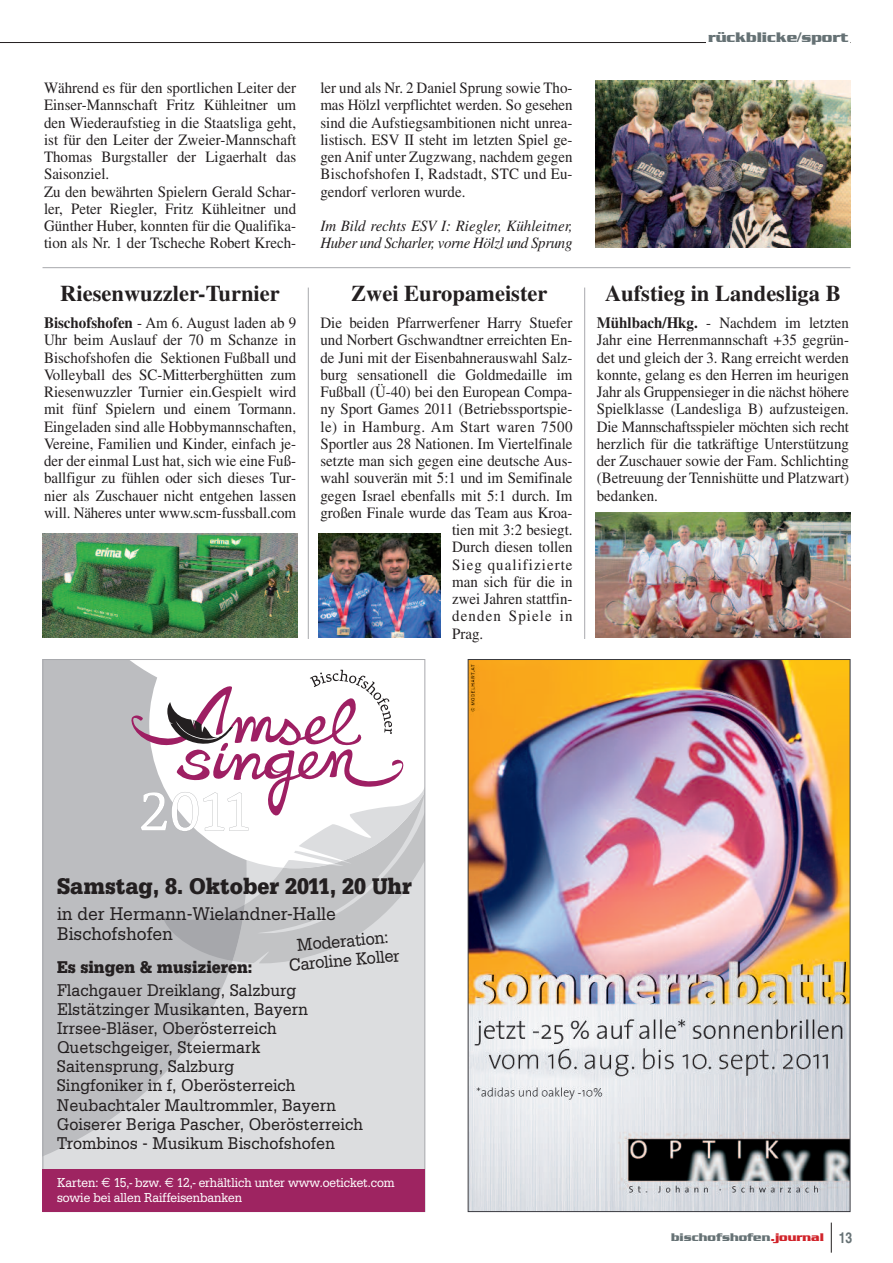
<style>
.page{position:relative;width:893px;height:1263px;background:#fff}
.page>*{position:absolute;margin:0;border:0;box-sizing:border-box;transform-origin:0 0}
.t1{font:900 24px "Serifa";color:#231f20;scale:.9 1}
.t2{font:700 22.5px "Times";color:#231f20}
.t3{font:19.5px/20.2px "Serifa";color:#231f20;scale:.9 1}
.t4{font:18px/19px "Serifa";color:#231f20;scale:.9 1}
.t5{font:18px/19px "Serifa D";color:#231f20;text-align:center;scale:.9 1}
.t6{font:900 18px "Serifa";color:#231f20;scale:.9 1}
.t7{font:15.75px/17.2px "Times";color:#231f20;text-align:justify;scale:.95 1}
.t8{font:italic 15.75px/17.2px "Times";letter-spacing:-.025em;color:#231f20;scale:.95 1}
.t9{font:15.75px "Times";letter-spacing:.03em;color:#231f20;scale:.95 1}
.t10{font:15.75px "Times";letter-spacing:.07em;color:#231f20;scale:.95 1}
.t11{font:15.75px "Times";letter-spacing:.075em;color:#231f20;scale:.95 1}
.t12{font:700 15px "Serpentine";color:#667275}
.t13{font:13.5px/15px "Serifa D";color:#fff;scale:.9 1}
.t14{font:700 12px "Serpentine";color:#667275}
.s1{font-weight:700}
.s2{font-family:"Euro Sans"}
.s3{color:#d1232a}
.s4{font-family:"Helvetica";font-stretch:condensed;font-size:15px}
</style>
<div class="page">
<hr style="left:831px;top:1222px;width:1px;height:31px;background:#231f20">
<hr style="left:0;top:42px;width:850px;height:1px;background:#231f20">
<div style="left:706px;top:30px;width:144px;height:29px;background:#fff"></div>
<img style="left:595px;top:81px;width:255px;height:166px">
<img style="left:470px;top:661px;width:378px;height:549px">
<div style="left:43px;top:659px;width:382px;height:552px;background:#dcdddf"></div>
<svg style="left:45px;top:661px;width:187px;height:494px;fill:#bcbdc0"></svg>
<svg style="left:64px;top:661px;width:359px;height:302px;background:#d4cfd3"></svg>
<div style="left:43px;top:1169px;width:382px;height:43px;background:#9e2461"></div>
<img style="left:43px;top:534px;width:255px;height:104px">
<img style="left:319px;top:534px;width:121px;height:104px">
<hr style="left:43px;top:267px;width:807px;height:1px;background:#a8a9ad">
<hr style="left:308px;top:288px;width:1px;height:351px;background:#a8a9ad">
<img style="left:595px;top:513px;width:255px;height:125px">
<hr style="left:584px;top:288px;width:1px;height:351px;background:#a8a9ad">
<p class="t7" style="left:44px;top:81px;width:267px;text-align:left">Während es für den sportlichen Leiter der Einser-Mannschaft Fritz Kühleitner um den Wiederaufstieg in die Staatsliga geht, ist für den Leiter der Zweier-Mannschaft Thomas Burgstaller der Ligaerhalt das Saisonziel.<br>Zu den bewährten Spielern Gerald Schar&shy;ler, Peter Riegler, Fritz Kühleitner und Günther Huber, konnten für die Qualifika&shy;tion als Nr. 1 der Tscheche Robert Krech-</p>
<p class="t7" style="left:320px;top:81px;width:267px">ler und als Nr. 2 Daniel Sprung sowie Tho&shy;mas Hölzl verpflichtet werden. So gesehen sind die Aufstiegsambitionen nicht unrea&shy;listisch. ESV II steht im letzten Spiel ge&shy;gen Anif unter Zugzwang, nachdem gegen Bischofshofen I, Radstadt, STC und Eu&shy;gendorf verloren wurde.</p>
<p class="t8" style="left:320px;top:219px;width:267px">Im Bild rechts ESV I: Riegler, Kühleitner,<br>Huber und Scharler, vorne Hölzl und Sprung</p>
<h2 class="t2" style="left:60px;top:286px;width:221px">Riesenwuzzler-Turnier</h2>
<p class="t7" style="left:44px;top:316px;width:267px"><span class="s1">Bischofshofen</span> - Am 6. August laden ab 9<br>Uhr beim Auslauf der 70 m Schanze in Bischofshofen die Sektionen Fußball und Volleyball des SC-Mitterberghütten zum Riesenwuzzler Turnier ein.Gespielt wird mit fünf Spielern und einem Tormann.<br>Eingeladen sind alle Hobbymannschaften, Vereine, Familien und Kinder, einfach je&shy;der der einmal Lust hat, sich wie eine Fuß&shy;ballfigur zu fühlen oder sich dieses Tur&shy;nier als Zuschauer nicht entgehen lassen will. Näheres unter www.scm-fussball.com</p>
<h2 class="t2" style="left:351px;top:286px;width:198px">Zwei Europameister</h2>
<p class="t7" style="left:320px;top:316px;width:267px">Die beiden Pfarrwerfener Harry Stuefer</p>
<p class="t7" style="left:320px;top:333px;width:267px">und Norbert Gschwandtner erreichten En-</p>
<p class="t7" style="left:320px;top:350px;width:267px">de Juni mit der Eisenbahnerauswahl Salz-</p>
<p class="t7" style="left:320px;top:368px;width:267px">burg sensationell die Goldmedaille im</p>
<p class="t7" style="left:320px;top:385px;width:267px">Fußball (Ü-40) bei den European Compa-</p>
<p class="t7" style="left:320px;top:402px;width:267px">ny Sport Games 2011 (Betriebssportspie-</p>
<p class="t9" style="left:320px;top:421px;width:267px">le) in Hamburg. Am Start waren 7500</p>
<p class="t7" style="left:320px;top:437px;width:267px">Sportler aus 28 Nationen. Im Viertelfinale</p>
<p class="t7" style="left:320px;top:454px;width:267px">setzte man sich gegen eine deutsche Aus-</p>
<p class="t7" style="left:320px;top:471px;width:267px">wahl souverän mit 5:1 und im Semifinale</p>
<p class="t7" style="left:320px;top:488px;width:267px">gegen Israel ebenfalls mit 5:1 durch. Im</p>
<p class="t7" style="left:320px;top:506px;width:267px">großen Finale wurde das Team aus Kroa-</p>
<p class="t7" style="left:452px;top:523px;width:128px">tien mit 3:2 besiegt.</p>
<p class="t7" style="left:452px;top:540px;width:128px">Durch diesen tollen</p>
<p class="t10" style="left:452px;top:559px;width:128px">Sieg qualifizierte</p>
<p class="t7" style="left:452px;top:575px;width:128px">man sich für die in</p>
<p class="t7" style="left:452px;top:592px;width:128px">zwei Jahren stattfin-</p>
<p class="t11" style="left:452px;top:611px;width:128px">denden Spiele in</p>
<p class="t7" style="left:452px;top:626px;width:34px">Prag.</p>
<p class="t12" style="left:708px;top:28px;width:142px">rückblicke/sport</p>
<h2 class="t2" style="left:605px;top:286px;width:237px">Aufstieg in Landesliga B</h2>
<p class="t7" style="left:597px;top:316px;width:267px"><span class="s1">Mühlbach/Hkg.</span> - Nachdem im letzten Jahr eine Herrenmannschaft +35 gegrün&shy;det und gleich der 3. Rang erreicht werden konnte, gelang es den Herren im heurigen Jahr als Gruppensieger in die nächst höhere Spielklasse (Landesliga B) aufzusteigen.<br>Die Mannschaftsspieler möchten sich recht herzlich für die tatkräftige Unterstützung der Zuschauer sowie der Fam. Schlichting (Betreuung der Tennishütte und Platzwart) bedanken.</p>
<h1 class="t1" style="left:57px;top:877px;width:396px">Samstag, 8. Oktober 2011, 20 Uhr</h1>
<p class="t3" style="left:57px;top:905px;width:311px">in der Hermann-Wielandner-Halle<br>Bischofshofen</p>
<p class="t6" style="left:57px;top:960px;width:219px">Es singen &amp; musizieren:</p>
<p class="t4" style="left:57px;top:982px;width:342px">Flachgauer Dreiklang, Salzburg Elstätzinger Musikanten, Bayern Irrsee-Bläser, Oberösterreich Quetschgeiger, Steiermark Saitensprung, Salzburg<br>Singfoniker in f, Oberösterreich Neubachtaler Maultrommler, Bayern Goiserer Beriga Pascher, Oberösterreich Trombinos - Musikum Bischofshofen</p>
<p class="t13" style="left:57px;top:1175px;width:377px">Karten: <span class="s2">€</span> 15,- bzw. <span class="s2">€</span> 12,- erhältlich unter www.oeticket.com sowie bei allen Raiffeisenbanken</p>
<p class="t5" style="left:287px;top:936px;width:125px;rotate:-5deg">Moderation:<br>Caroline Koller</p>
<p class="t14" style="left:671px;top:1230px;width:183px">bischofshofen<span class="s3">.journal</span> <span class="s4">13</span></p>
</div>
